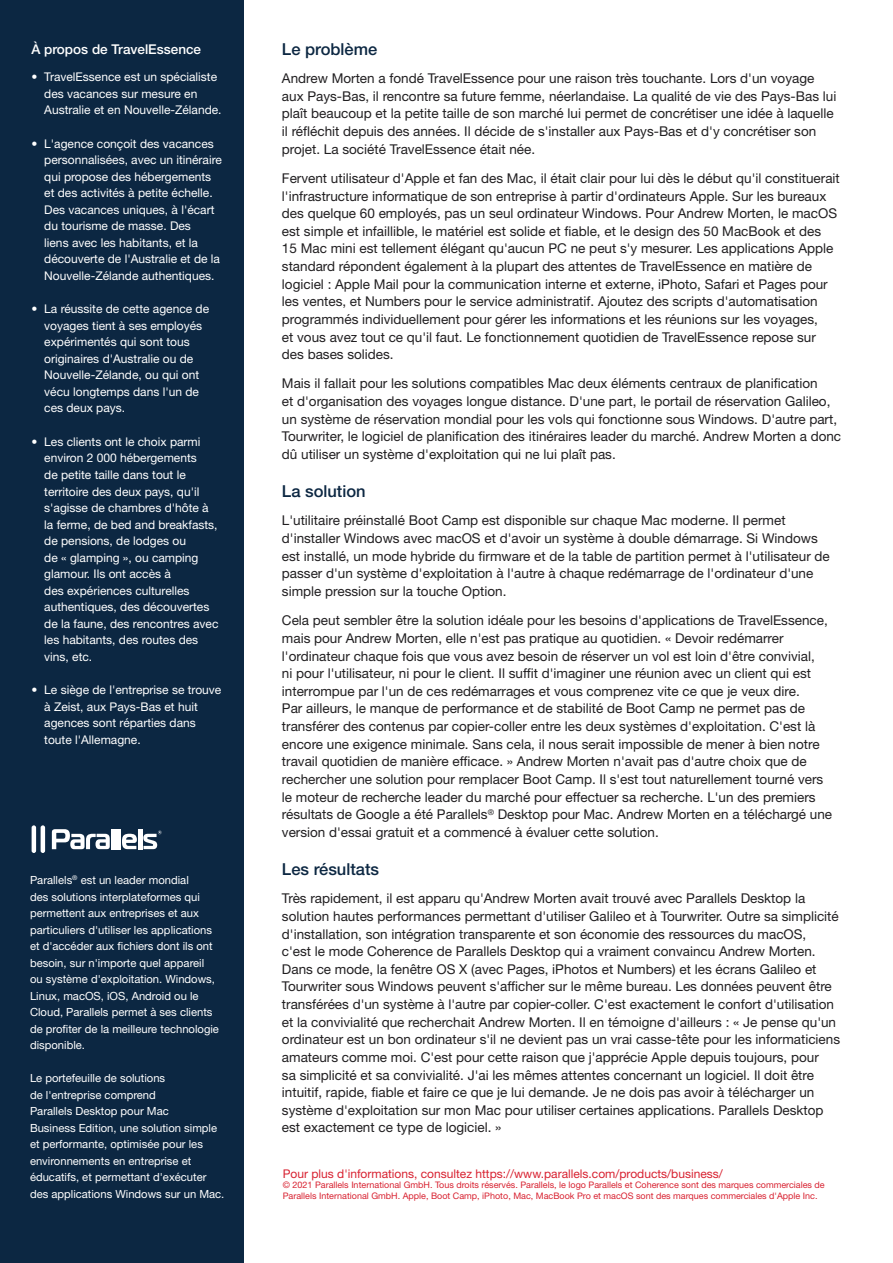
<style>
.page{position:relative;width:893px;height:1263px;background:#fff}
.page>*{position:absolute;margin:0;border:0;box-sizing:border-box;transform-origin:0 0}
.heading1{font:500 16.5px "Helvetica Neue LT Std";color:#0c2742}
.base2{font:13.5px/17.7px "Helvetica Neue LT Std";color:#211f21}
.white1{font:500 13.5px "Helvetica Neue LT Std";color:#fff}
.t1{font:12px/16.5px "Helvetica Neue LT Std";color:#fff}
.red{font:12px "Helvetica Neue LT Std";color:#d82231}
.white3{font:11.25px/16.5px "Helvetica Neue LT Std";color:#fff}
.red2{font:9px/10.8px "Helvetica Neue LT Std";color:#d82231}
</style>
<div class="page">
<div style="left:0;top:0;width:243px;height:1263px;background:#0c2742"></div>
<hr style="left:32px;top:825px;width:4px;height:28px;background:#fff;border-radius:2px">
<hr style="left:41px;top:825px;width:4px;height:28px;background:#fff;border-radius:2px">
<svg style="left:122px;top:834px;width:15px;height:15px"></svg>
<hr style="left:138px;top:829px;width:4px;height:20px;background:#fff">
<hr style="left:117px;top:829px;width:4px;height:20px;background:#fff">
<hr style="left:111px;top:829px;width:4px;height:20px;background:#fff">
<svg style="left:52px;top:829px;width:58px;height:20px"></svg>
<svg style="left:143px;top:830px;width:19px;height:19px"></svg>
<p class="white1" style="left:31px;top:41px;width:171px">À propos de TravelEssence</p>
<p class="t1" style="left:44px;top:69px;width:179px;text-indent:-13px">• TravelEssence est un spécialiste des vacances sur mesure en<br>Australie et en Nouvelle-Zélande.</p>
<p class="t1" style="left:44px;top:135px;width:179px;text-indent:-13px">• L'agence conçoit des vacances personnalisées, avec un itinéraire qui propose des hébergements et des activités à petite échelle.<br>Des vacances uniques, à l'écart du tourisme de masse. Des<br>liens avec les habitants, et la découverte de l'Australie et de la<br>Nouvelle-Zélande authentiques.</p>
<p class="t1" style="left:44px;top:301px;width:166px;text-indent:-13px">• La réussite de cette agence de voyages tient à ses employés expérimentés qui sont tous originaires d'Australie ou de<br>Nouvelle-Zélande, ou qui ont vécu longtemps dans l'un de ces deux pays.</p>
<p class="t1" style="left:44px;top:433px;width:176px;text-indent:-13px">• Les clients ont le choix parmi environ 2 000 hébergements<br>de petite taille dans tout le territoire des deux pays, qu'il s'agisse de chambres d'hôte à la ferme, de bed and breakfasts, de pensions, de lodges ou<br>de « glamping », ou camping glamour. Ils ont accès à<br>des expériences culturelles authentiques, des découvertes de la faune, des rencontres avec les habitants, des routes des vins, etc.</p>
<p class="t1" style="left:44px;top:681px;width:179px;text-indent:-13px">• Le siège de l'entreprise se trouve à Zeist, aux Pays-Bas et huit agences sont réparties dans toute l'Allemagne.</p>
<p class="white3" style="left:30px;top:872px;width:190px">Parallels<sup>®</sup> est un leader mondial<br>des solutions interplateformes qui permettent aux entreprises et aux particuliers d'utiliser les applications et d'accéder aux fichiers dont ils ont besoin, sur n'importe quel appareil ou système d'exploitation. Windows, Linux, macOS, iOS, Android ou le Cloud, Parallels permet à ses clients de profiter de la meilleure technologie disponible.</p>
<p class="white3" style="left:30px;top:1070px;width:196px">Le portefeuille de solutions<br>de l'entreprise comprend<br>Parallels Desktop pour Mac<br>Business Edition, une solution simple et performante, optimisée pour les environnements en entreprise et éducatifs, et permettant d'exécuter des applications Windows sur un Mac.</p>
<p class="heading1" style="left:282px;top:39px;width:97px">Le problème</p>
<p class="base2" style="left:282px;top:69px;width:556px">Andrew Morten a fondé TravelEssence pour une raison très touchante. Lors d'un voyage aux Pays-Bas, il rencontre sa future femme, néerlandaise. La qualité de vie des Pays-Bas lui plaît beaucoup et la petite taille de son marché lui permet de concrétiser une idée à laquelle il réfléchit depuis des années. Il décide de s'installer aux Pays-Bas et d'y concrétiser son projet. La société TravelEssence était née.</p>
<p class="base2" style="left:282px;top:169px;width:559px">Fervent utilisateur d'Apple et fan des Mac, il était clair pour lui dès le début qu'il constituerait l'infrastructure informatique de son entreprise à partir d'ordinateurs Apple. Sur les bureaux des quelque 60 employés, pas un seul ordinateur Windows. Pour Andrew Morten, le macOS est simple et infaillible, le matériel est solide et fiable, et le design des 50 MacBook et des<br>15 Mac mini est tellement élégant qu'aucun PC ne peut s'y mesurer. Les applications Apple standard répondent également à la plupart des attentes de TravelEssence en matière de logiciel : Apple Mail pour la communication interne et externe, iPhoto, Safari et Pages pour les ventes, et Numbers pour le service administratif. Ajoutez des scripts d'automatisation programmés individuellement pour gérer les informations et les réunions sur les voyages,<br>et vous avez tout ce qu'il faut. Le fonctionnement quotidien de TravelEssence repose sur des bases solides.</p>
<p class="base2" style="left:282px;top:375px;width:561px">Mais il fallait pour les solutions compatibles Mac deux éléments centraux de planification<br>et d'organisation des voyages longue distance. D'une part, le portail de réservation Galileo, un système de réservation mondial pour les vols qui fonctionne sous Windows. D'autre part, Tourwriter, le logiciel de planification des itinéraires leader du marché. Andrew Morten a donc dû utiliser un système d'exploitation qui ne lui plaît pas.</p>
<p class="heading1" style="left:282px;top:481px;width:85px">La solution</p>
<p class="base2" style="left:282px;top:512px;width:549px">L'utilitaire préinstallé Boot Camp est disponible sur chaque Mac moderne. Il permet d'installer Windows avec macOS et d'avoir un système à double démarrage. Si Windows est installé, un mode hybride du firmware et de la table de partition permet à l'utilisateur de passer d'un système d'exploitation à l'autre à chaque redémarrage de l'ordinateur d'une simple pression sur la touche Option.</p>
<p class="base2" style="left:282px;top:611px;width:552px">Cela peut sembler être la solution idéale pour les besoins d'applications de TravelEssence, mais pour Andrew Morten, elle n'est pas pratique au quotidien. « Devoir redémarrer l'ordinateur chaque fois que vous avez besoin de réserver un vol est loin d'être convivial,<br>ni pour l'utilisateur, ni pour le client. Il suffit d'imaginer une réunion avec un client qui est interrompue par l'un de ces redémarrages et vous comprenez vite ce que je veux dire.<br>Par ailleurs, le manque de performance et de stabilité de Boot Camp ne permet pas de transférer des contenus par copier-coller entre les deux systèmes d'exploitation. C'est là encore une exigence minimale. Sans cela, il nous serait impossible de mener à bien notre travail quotidien de manière efficace. » Andrew Morten n'avait pas d'autre choix que de rechercher une solution pour remplacer Boot Camp. Il s'est tout naturellement tourné vers le moteur de recherche leader du marché pour effectuer sa recherche. L'un des premiers résultats de Google a été Parallels<sup>®</sup> Desktop pour Mac. Andrew Morten en a téléchargé une version d'essai gratuit et a commencé à évaluer cette solution.</p>
<p class="heading1" style="left:282px;top:859px;width:99px">Les résultats</p>
<p class="base2" style="left:282px;top:889px;width:560px">Très rapidement, il est apparu qu'Andrew Morten avait trouvé avec Parallels Desktop la solution hautes performances permettant d'utiliser Galileo et à Tourwriter. Outre sa simplicité d'installation, son intégration transparente et son économie des ressources du macOS,<br>c'est le mode Coherence de Parallels Desktop qui a vraiment convaincu Andrew Morten.<br>Dans ce mode, la fenêtre OS X (avec Pages, iPhotos et Numbers) et les écrans Galileo et Tourwriter sous Windows peuvent s'afficher sur le même bureau. Les données peuvent être transférées d'un système à l'autre par copier-coller. C'est exactement le confort d'utilisation et la convivialité que recherchait Andrew Morten. Il en témoigne d'ailleurs : « Je pense qu'un ordinateur est un bon ordinateur s'il ne devient pas un vrai casse-tête pour les informaticiens amateurs comme moi. C'est pour cette raison que j'apprécie Apple depuis toujours, pour<br>sa simplicité et sa convivialité. J'ai les mêmes attentes concernant un logiciel. Il doit être intuitif, rapide, fiable et faire ce que je lui demande. Je ne dois pas avoir à télécharger un système d'exploitation sur mon Mac pour utiliser certaines applications. Parallels Desktop est exactement ce type de logiciel. »</p>
<p class="red" style="left:283px;top:1166px;width:442px">Pour plus d'informations, consultez https://www.parallels.com/products/business/</p>
<p class="red2" style="left:283px;top:1180px;width:543px">© 2021 Parallels International GmbH. Tous droits réservés. Parallels, le logo Parallels et Coherence sont des marques commerciales de<br>Parallels International GmbH. Apple, Boot Camp, iPhoto, Mac, MacBook Pro et macOS sont des marques commerciales d'Apple Inc.</p>
</div>
